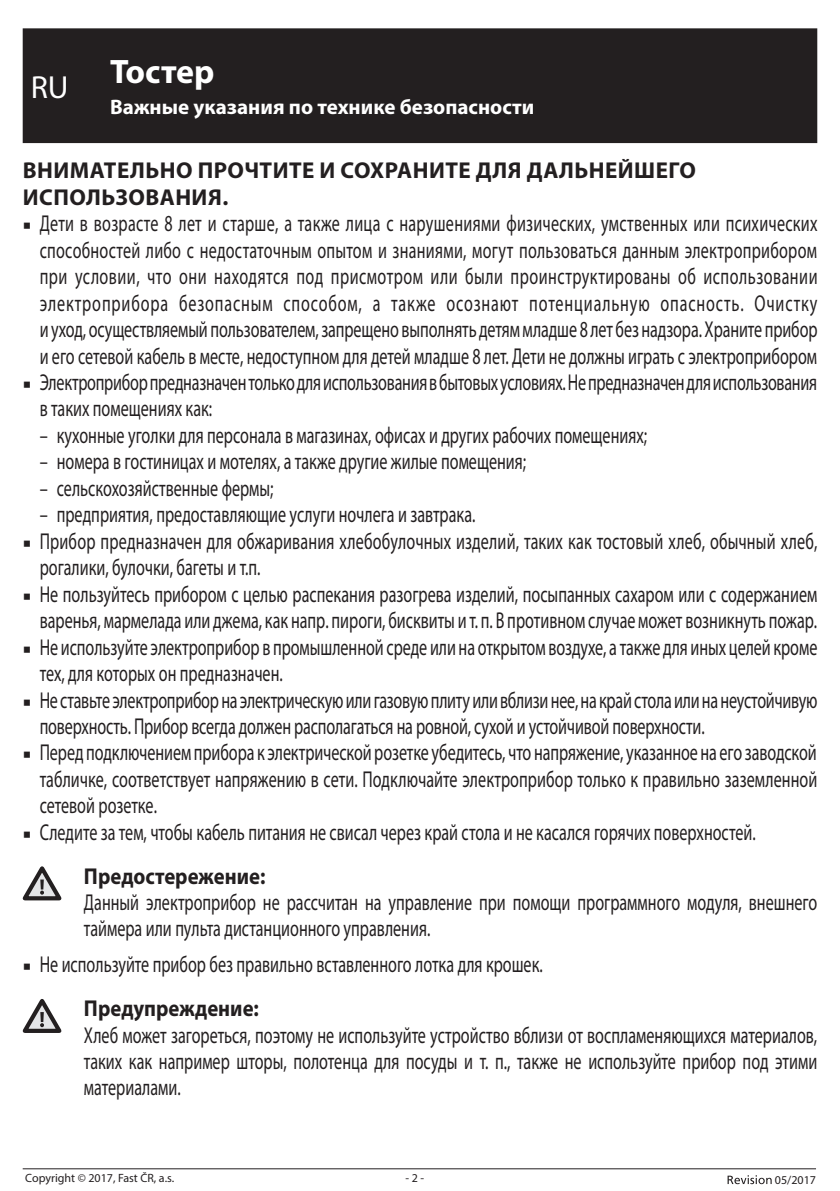
<style>
.page{position:relative;width:840px;height:1191px;background:#fff}
.page>*{position:absolute;margin:0;border:0;box-sizing:border-box;transform-origin:0 0}
.t1{font:700 34px "Myriad Pro";color:#fff}
.t2{font:23px/26.4px "Myriad Pro";color:#231f20;scale:.7 1}
.t3{font:700 23px/26.4px "Myriad Pro";letter-spacing:.02em;color:#231f20}
.t4{font:700 21px "Myriad Pro";color:#fff}
.t5{font:12px "Myriad Pro";color:#231f20}
.s1{font-family:"Minion Pro";font-size:21px}
.s2{font-weight:700}
</style>
<div class="page">
<svg style="left:727px;top:1175px;width:44px;height:9px"></svg>
<hr style="left:23px;top:1168px;width:792px;height:1px;background:#231f20">
<div style="left:23px;top:28px;width:793px;height:115px;background:#231f20"></div>
<svg style="left:23px;top:866px;width:38px;height:34px"></svg>
<svg style="left:23px;top:999px;width:38px;height:34px"></svg>
<h1 class="t1" style="left:31px;top:49px;width:185px"><sub>RU</sub> Тостер</h1>
<p class="t4" style="left:110px;top:93px;width:425px">Важные указания по технике безопасности</p>
<p class="t3" style="left:23px;top:157px;width:674px">ВНИМАТЕЛЬНО ПРОЧТИТЕ И СОХРАНИТЕ ДЛЯ ДАЛЬНЕЙШЕГО<br>ИСПОЛЬЗОВАНИЯ.</p>
<p class="t2" style="left:40px;top:210px;width:1112px;text-align:justify;text-indent:-17px"><span class="s1">■</span> Дети в возрасте 8 лет и старше, а также лица с нарушениями физических, умственных или психических способностей либо с недостаточным опытом и знаниями, могут пользоваться данным электроприбором при условии, что они находятся под присмотром или были проинструктированы об использовании электроприбора безопасным способом, а также осознают потенциальную опасность. Очистку и уход, осуществляемый пользователем, запрещено выполнять детям младше 8 лет без надзора. Храните прибор и его сетевой кабель в месте, недоступном для детей младше 8 лет. Дети не должны играть с электроприбором</p>
<p class="t2" style="left:40px;top:369px;width:1111px;text-indent:-17px"><span class="s1">■</span> Электроприбор предназначен только для использования в бытовых условиях. Не предназначен для использования в таких помещениях как:</p>
<p class="t2" style="left:40px;top:422px;width:868px">– кухонные уголки для персонала в магазинах, офисах и других рабочих помещениях;</p>
<p class="t2" style="left:40px;top:448px;width:696px">– номера в гостиницах и мотелях, а также другие жилые помещения;</p>
<p class="t2" style="left:40px;top:474px;width:335px">– сельскохозяйственные фермы;</p>
<p class="t2" style="left:40px;top:501px;width:623px">– предприятия, предоставляющие услуги ночлега и завтрака.</p>
<p class="t2" style="left:40px;top:527px;width:1111px;text-indent:-17px"><span class="s1">■</span> Прибор предназначен для обжаривания хлебобулочных изделий, таких как тостовый хлеб, обычный хлеб, рогалики, булочки, багеты и т.п.</p>
<p class="t2" style="left:23px;top:580px;width:1136px;text-align:right"><span class="s1">■</span> Не пользуйтесь прибором с целью распекания разогрева изделий, посыпанных сахаром или с содержанием варенья, мармелада или джема, как напр. пироги, бисквиты и т. п. В противном случае может возникнуть пожар.</p>
<p class="t2" style="left:40px;top:633px;width:1111px;text-indent:-17px"><span class="s1">■</span> Не используйте электроприбор в промышленной среде или на открытом воздухе, а также для иных целей кроме тех, для которых он предназначен.</p>
<p class="t2" style="left:40px;top:686px;width:1111px;text-indent:-17px"><span class="s1">■</span> Не ставьте электроприбор на электрическую или газовую плиту или вблизи нее, на край стола или на неустойчивую поверхность. Прибор всегда должен располагаться на ровной, сухой и устойчивой поверхности.</p>
<p class="t2" style="left:40px;top:739px;width:1111px;text-align:justify;text-indent:-17px"><span class="s1">■</span> Перед подключением прибора к электрической розетке убедитесь, что напряжение, указанное на его заводской табличке, соответствует напряжению в сети. Подключайте электроприбор только к правильно заземленной сетевой розетке.</p>
<p class="t2" style="left:84px;top:810px;width:960px;line-height:43.6px;text-indent:-61px"><span class="s1">■</span> Следите за тем, чтобы кабель питания не свисал через край стола и не касался горячих поверхностей.<br><span class="s2">Предостережение:</span></p>
<p class="t2" style="left:84px;top:888px;width:1048px">Данный электроприбор не рассчитан на управление при помощи программного модуля, внешнего таймера или пульта дистанционного управления.</p>
<p class="t2" style="left:84px;top:942px;width:656px;line-height:43.6px;text-indent:-61px"><span class="s1">■</span> Не используйте прибор без правильно вставленного лотка для крошек.<br><span class="s2">Предупреждение:</span></p>
<p class="t2" style="left:84px;top:1021px;width:1048px;text-align:justify">Хлеб может загореться, поэтому не используйте устройство вблизи от воспламеняющихся материалов, таких как например шторы, полотенца для посуды и т. п., также не используйте прибор под этими материалами.</p>
<p class="t5" style="left:25px;top:1170px;width:150px">Copyright © 2017, Fast ČR, a.s.</p>
<p class="t5" style="left:405px;top:1170px;width:20px">- 2 -</p>
<p class="t5" style="left:774px;top:1172px;width:43px">05/2017</p>
</div>
